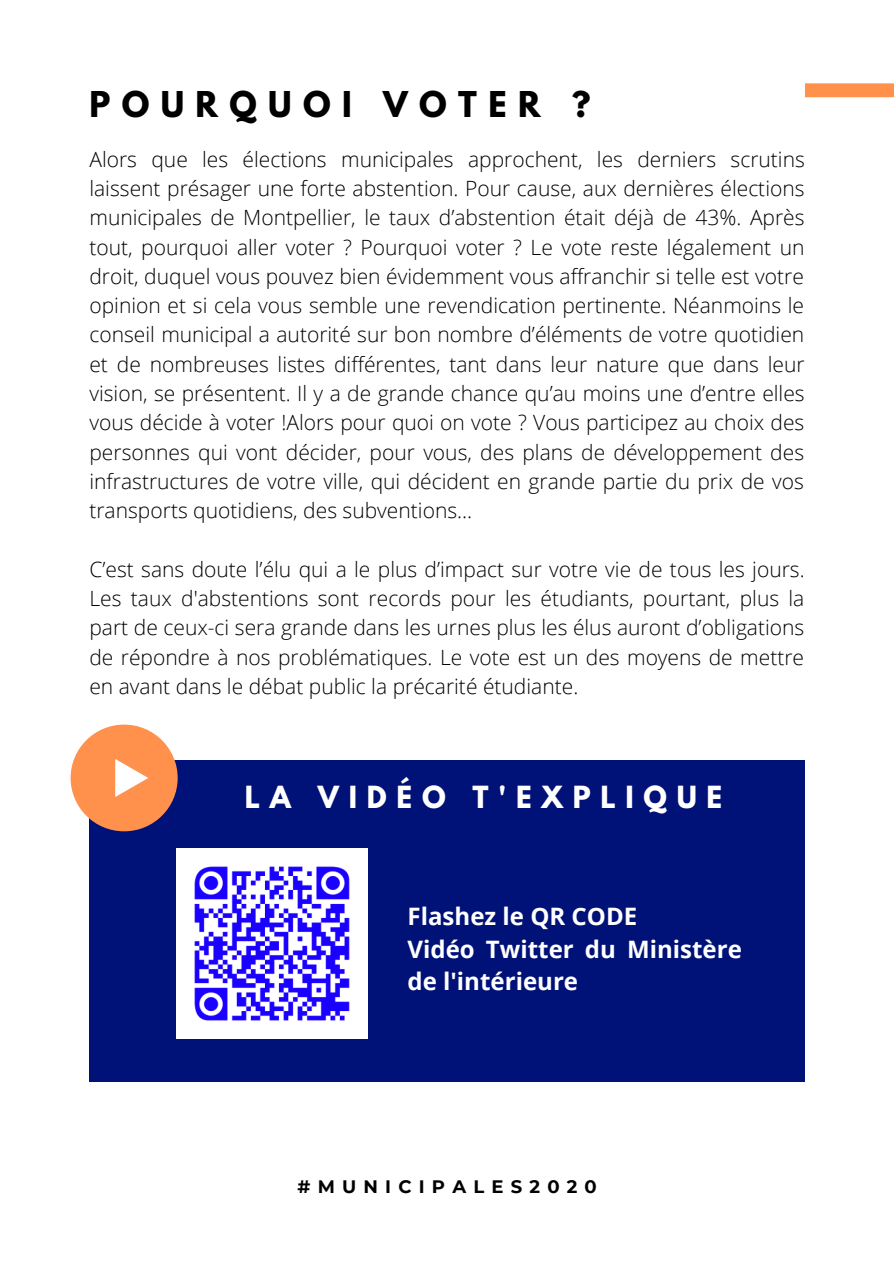
<style>
.page{position:relative;width:894px;height:1264px;background:#fff}
.page>*{position:absolute;margin:0;border:0;box-sizing:border-box;transform-origin:0 0}
.t1{font:700 31.5px "League Spartan";letter-spacing:.36em;color:#000}
.t2{font:700 27px "League Spartan";letter-spacing:.36em;color:#fff}
.t3{font:700 24px/32.7px "Open Sans";color:#fff}
.t4{font:300 21px/29.2px "Open Sans";color:#000;text-align:justify}
.t5{font:700 18px "Montserrat";letter-spacing:.4em;color:#000}
</style>
<div class="page">
<svg style="left:805px;top:83px;width:88px;height:14px"></svg>
<div style="left:89px;top:760px;width:716px;height:321px;background:#001277"></div>
<img style="left:177px;top:848px;width:190px;height:190px">
<div style="left:71px;top:724px;width:107px;height:107px;background:#ff914d;border-radius:50%"></div>
<svg style="left:115px;top:759px;width:33px;height:38px"></svg>
<h1 class="t1" style="left:89px;top:89px;width:502px">POURQUOI VOTER ?</h1>
<p class="t4" style="left:89px;top:144px;width:716px">Alors que les élections municipales approchent, les derniers scrutins laissent présager une forte abstention. Pour cause, aux dernières élections municipales de Montpellier, le taux d’abstention était déjà de 43%. Après tout, pourquoi aller voter ? Pourquoi voter ? Le vote reste légalement un droit, duquel vous pouvez bien évidemment vous affranchir si telle est votre opinion et si cela vous semble une revendication pertinente. Néanmoins le conseil municipal a autorité sur bon nombre d’éléments de votre quotidien et de nombreuses listes différentes, tant dans leur nature que dans leur vision, se présentent. Il y a de grande chance qu’au moins une d’entre elles vous décide à voter !Alors pour quoi on vote ? Vous participez au choix des personnes qui vont décider, pour vous, des plans de développement des infrastructures de votre ville, qui décident en grande partie du prix de vos transports quotidiens, des subventions…</p>
<p class="t4" style="left:89px;top:554px;width:716px">C’est sans doute l’élu qui a le plus d’impact sur votre vie de tous les jours.<br>Les taux d'abstentions sont records pour les étudiants, pourtant, plus la part de ceux-ci sera grande dans les urnes plus les élus auront d’obligations de répondre à nos problématiques. Le vote est un des moyens de mettre en avant dans le débat public la précarité étudiante.</p>
<p class="t2" style="left:245px;top:783px;width:478px">LA VIDÉO T'EXPLIQUE</p>
<p class="t3" style="left:407px;top:899px;width:335px">Flashez le QR CODE<br>Vidéo Twitter du Ministère de l'intérieure</p>
<p class="t5" style="left:297px;top:1175px;width:301px">#MUNICIPALES2020</p>
</div>
